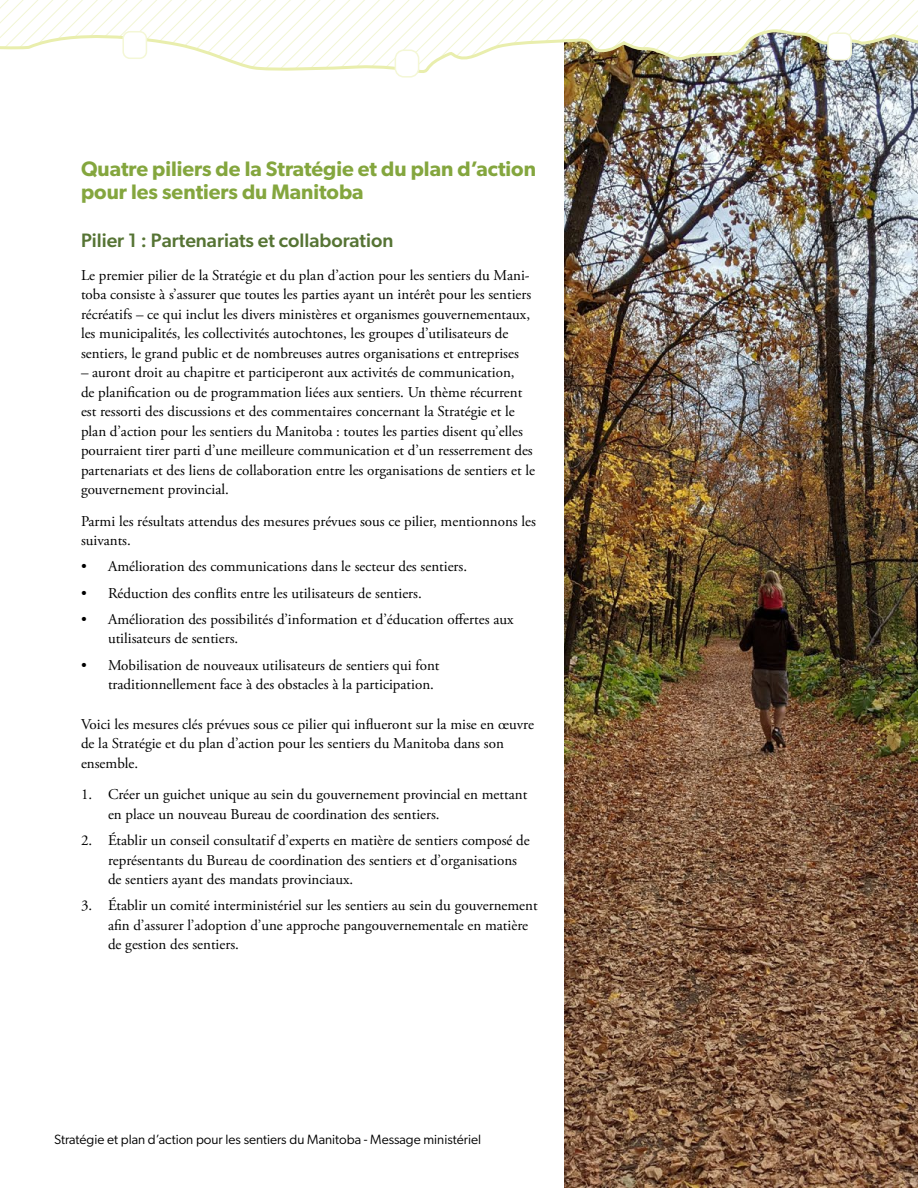
<style>
.page{position:relative;width:918px;height:1188px;background:#fff}
.page>*{position:absolute;margin:0;border:0;box-sizing:border-box;transform-origin:0 0}
.t1{font:600 21px/22.6px "Gibson";color:#84a63e}
.t2{font:500 19.5px "Gibson";color:#567434}
.p_-_list{font:15px/19.5px "Adobe Garamond Pro";color:#000}
.t3{font:13.5px "Gibson";color:#000}
</style>
<div class="page">
<img style="left:565px;top:73px;width:353px;height:1115px">
<svg style="left:0;top:0;width:918px;height:73px"></svg>
<div style="left:828px;top:33px;width:23px;height:27px;background:#fff;border-radius:7px"></div>
<div style="left:827px;top:32px;width:25px;height:28px;border:2px solid #f4f7d6;border-radius:7px"></div>
<div style="left:395px;top:50px;width:24px;height:27px;background:#fff;border-radius:8px"></div>
<div style="left:395px;top:50px;width:24px;height:28px;border:2px solid #f4f7d6;border-radius:8px"></div>
<div style="left:123px;top:32px;width:23px;height:26px;background:#fff;border-radius:7px"></div>
<div style="left:122px;top:31px;width:25px;height:28px;border:2px solid #f4f7d6;border-radius:7px"></div>
<h2 class="t1" style="left:81px;top:157px;width:457px">Quatre piliers de la Stratégie et du plan d’action pour les sentiers du Manitoba</h2>
<p class="t2" style="left:81px;top:228px;width:314px">Pilier 1 : Partenariats et collaboration</p>
<p class="p_-_list" style="left:81px;top:266px;width:452px">Le premier pilier de la Stratégie et du plan d’action pour les sentiers du Mani&shy;toba consiste à s’assurer que toutes les parties ayant un intérêt pour les sentiers récréatifs – ce qui inclut les divers ministères et organismes gouvernementaux, les municipalités, les collectivités autochtones, les groupes d’utilisateurs de sentiers, le grand public et de nombreuses autres organisations et entreprises</p>
<p class="p_-_list" style="left:81px;top:363px;width:456px">– auront droit au chapitre et participeront aux activités de communication,<br>de planification ou de programmation liées aux sentiers. Un thème récurrent est ressorti des discussions et des commentaires concernant la Stratégie et le plan d’action pour les sentiers du Manitoba : toutes les parties disent qu’elles pourraient tirer parti d’une meilleure communication et d’un resserrement des partenariats et des liens de collaboration entre les organisations de sentiers et le gouvernement provincial.</p>
<p class="p_-_list" style="left:81px;top:512px;width:457px">Parmi les résultats attendus des mesures prévues sous ce pilier, mentionnons les suivants.</p>
<p class="p_-_list" style="left:81px;top:557px;width:388px">• Amélioration des communications dans le secteur des sentiers.</p>
<p class="p_-_list" style="left:81px;top:584px;width:342px">• Réduction des conflits entre les utilisateurs de sentiers.</p>
<p class="p_-_list" style="left:108px;top:610px;width:407px;text-indent:-27px">• Amélioration des possibilités d’information et d’éducation offertes aux utilisateurs de sentiers.</p>
<p class="p_-_list" style="left:108px;top:656px;width:333px;text-indent:-27px">• Mobilisation de nouveaux utilisateurs de sentiers qui font traditionnellement face à des obstacles à la participation.</p>
<p class="p_-_list" style="left:81px;top:715px;width:455px">Voici les mesures clés prévues sous ce pilier qui influeront sur la mise en œuvre de la Stratégie et du plan d’action pour les sentiers du Manitoba dans son ensemble.</p>
<p class="p_-_list" style="left:108px;top:785px;width:421px;text-indent:-27px">1. Créer un guichet unique au sein du gouvernement provincial en mettant en place un nouveau Bureau de coordination des sentiers.</p>
<p class="p_-_list" style="left:108px;top:831px;width:423px;text-indent:-27px">2. Établir un conseil consultatif d’experts en matière de sentiers composé de représentants du Bureau de coordination des sentiers et d’organisations de sentiers ayant des mandats provinciaux.</p>
<p class="p_-_list" style="left:108px;top:896px;width:431px;text-indent:-27px">3. Établir un comité interministériel sur les sentiers au sein du gouvernement afin d’assurer l’adoption d’une approche pangouvernementale en matière de gestion des sentiers.</p>
<p class="t3" style="left:54px;top:1131px;width:429px">Stratégie et plan d’action pour les sentiers du Manitoba - Message ministériel</p>
</div>
